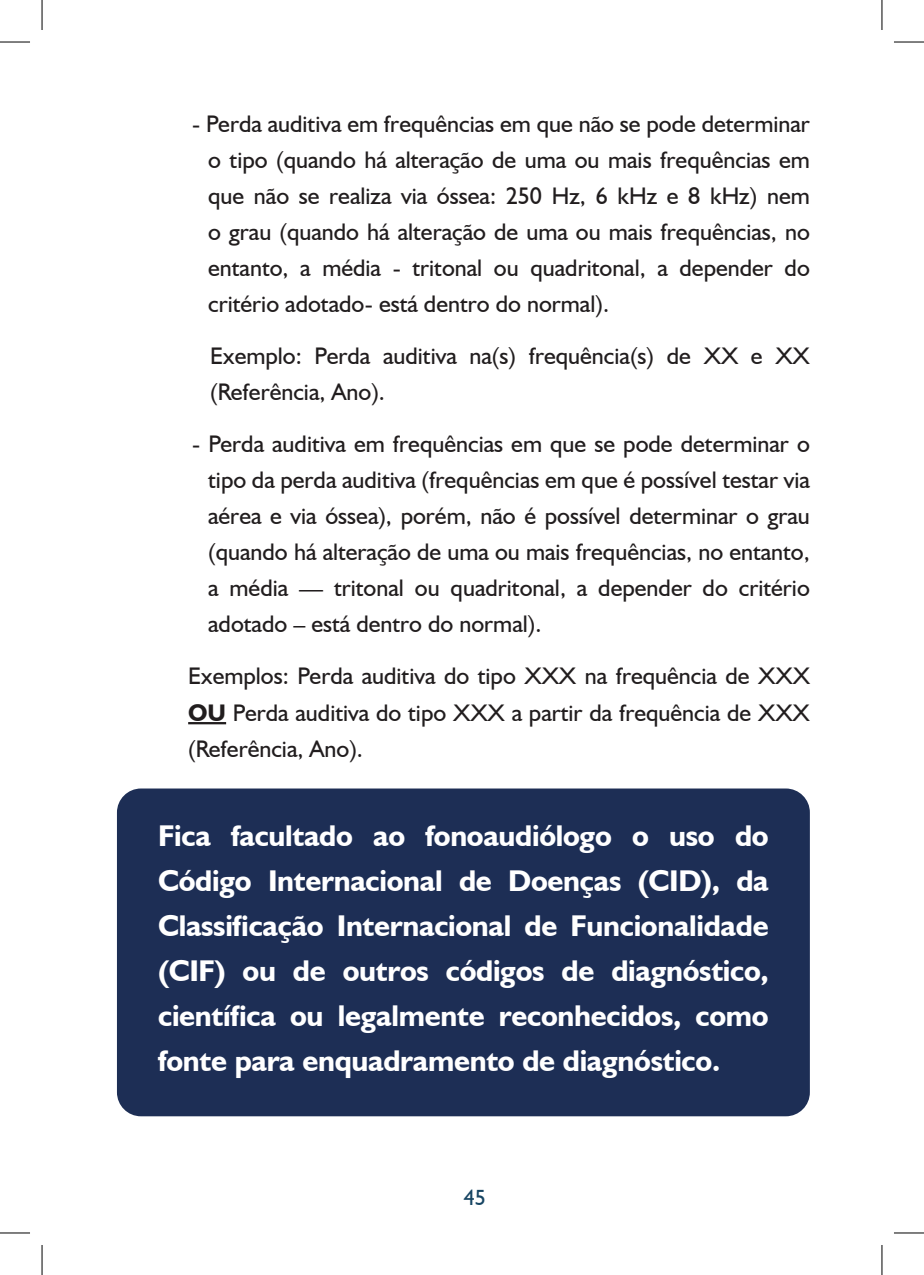
<style>
.page{position:relative;width:924px;height:1275px;background:#fff}
.page>*{position:absolute;margin:0;border:0;box-sizing:border-box;transform-origin:0 0}
.t1{font:700 30px/45px "Humanist 521 BT";letter-spacing:-.01em;color:#fff;text-align:justify}
.t2{font:24px/36px "Humanist 521 BT";color:#211d1e;text-align:justify}
.t3{font:22px "Humanist 521 BT";color:#174563}
.s1{font-weight:700}
</style>
<div class="page">
<hr style="left:188px;top:722px;width:38px;height:2px;background:#211d1e">
<div style="left:117px;top:788px;width:692px;height:328px;background:#1d2e55;border-radius:24px"></div>
<hr style="left:0;top:42px;width:30px;height:1px;background:#000">
<hr style="left:893px;top:42px;width:30px;height:1px;background:#000">
<hr style="left:0;top:1232px;width:30px;height:1px;background:#000">
<hr style="left:893px;top:1232px;width:30px;height:1px;background:#000">
<hr style="left:42px;top:0;width:1px;height:30px;background:#000">
<hr style="left:42px;top:1245px;width:1px;height:30px;background:#000">
<hr style="left:881px;top:0;width:1px;height:30px;background:#000">
<hr style="left:881px;top:1245px;width:1px;height:30px;background:#000">
<p class="t2" style="left:208px;top:106px;width:603px;text-indent:-16px">- Perda auditiva em frequências em que não se pode determinar o tipo (quando há alteração de uma ou mais frequências em que não se realiza via óssea: 250 Hz, 6 kHz e 8 kHz) nem o grau (quando há alteração de uma ou mais frequências, no entanto, a média - tritonal ou quadritonal, a depender do critério adotado- está dentro do normal).</p>
<p class="t2" style="left:210px;top:338px;width:601px">Exemplo: Perda auditiva na(s) frequência(s) de XX e XX (Referência, Ano).</p>
<p class="t2" style="left:208px;top:426px;width:603px;text-indent:-16px">- Perda auditiva em frequências em que se pode determinar o tipo da perda auditiva (frequências em que é possível testar via aérea e via óssea), porém, não é possível determinar o grau (quando há alteração de uma ou mais frequências, no entanto, a média — tritonal ou quadritonal, a depender do critério adotado – está dentro do normal).</p>
<p class="t2" style="left:188px;top:658px;width:623px">Exemplos: Perda auditiva do tipo XXX na frequência de XXX <span class="s1">OU</span> Perda auditiva do tipo XXX a partir da frequência de XXX (Referência, Ano).</p>
<p class="t1" style="left:158px;top:813px;width:612px">Fica facultado ao fonoaudiólogo o uso do Código Internacional de Doenças (CID), da Classificação Internacional de Funcionalidade (CIF) ou de outros códigos de diagnóstico, científica ou legalmente reconhecidos, como fonte para enquadramento de diagnóstico.</p>
<p class="t3" style="left:463px;top:1183px;width:24px">45</p>
</div>
